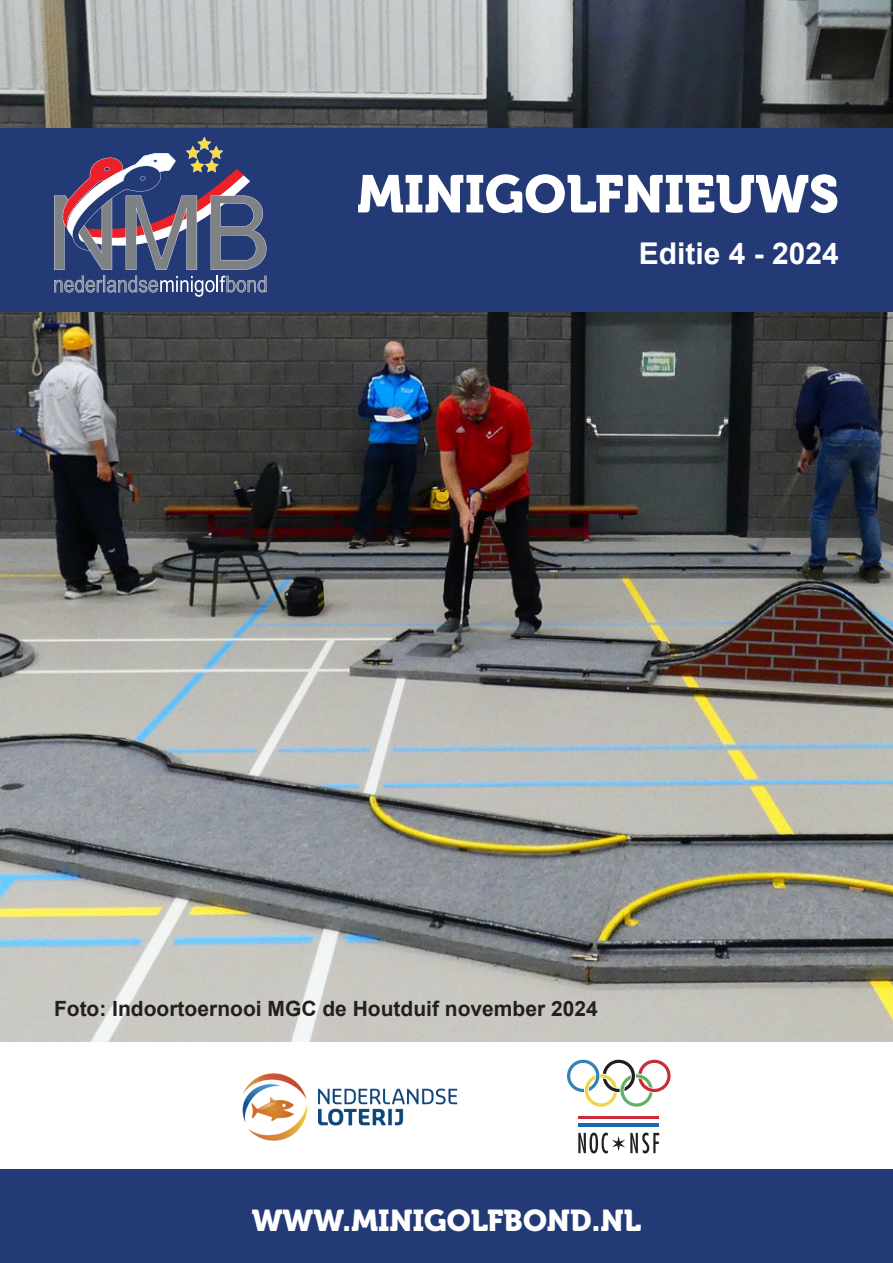
<style>
.page{position:relative;width:893px;height:1263px;background:#fff}
.page>*{position:absolute;margin:0;border:0;box-sizing:border-box;transform-origin:0 0}
.t1{font:52.5px "Museo 900";color:#fff}
.t2{font:30px "Museo 900";color:#fff}
.Standaard{font:700 30px "Arial";color:#fff}
.Standaard-2{font:700 21px "Arial";color:#231f20}
</style>
<div class="page">
<img style="left:0;top:0;width:893px;height:1042px">
<div style="left:0;top:1158px;width:893px;height:105px;background:#243a76"></div>
<div style="left:0;top:128px;width:893px;height:183px;background:#243a76"></div>
<div style="left:0;top:1043px;width:893px;height:126px;background:#fff"></div>
<svg style="left:567px;top:1060px;width:104px;height:47px"></svg>
<svg style="left:578px;top:1133px;width:81px;height:20px"></svg>
<svg style="left:578px;top:1116px;width:81px;height:3px"></svg>
<hr style="left:578px;top:1123px;width:81px;height:4px;background:#1a66b2">
<img style="left:242px;top:1073px;width:216px;height:68px">
<svg style="left:54px;top:276px;width:212px;height:21px"></svg>
<svg style="left:54px;top:137px;width:213px;height:133px"></svg>
<p class="t1" style="left:357px;top:164px;width:483px">MINIGOLFNIEUWS</p>
<p class="Standaard" style="left:639px;top:234px;width:202px">Editie 4 - 2024</p>
<p class="Standaard-2" style="left:54px;top:995px;width:545px">Foto: Indoortoernooi MGC de Houtduif november 2024</p>
<p class="t2" style="left:252px;top:1204px;width:391px">WWW.MINIGOLFBOND.NL</p>
</div>
